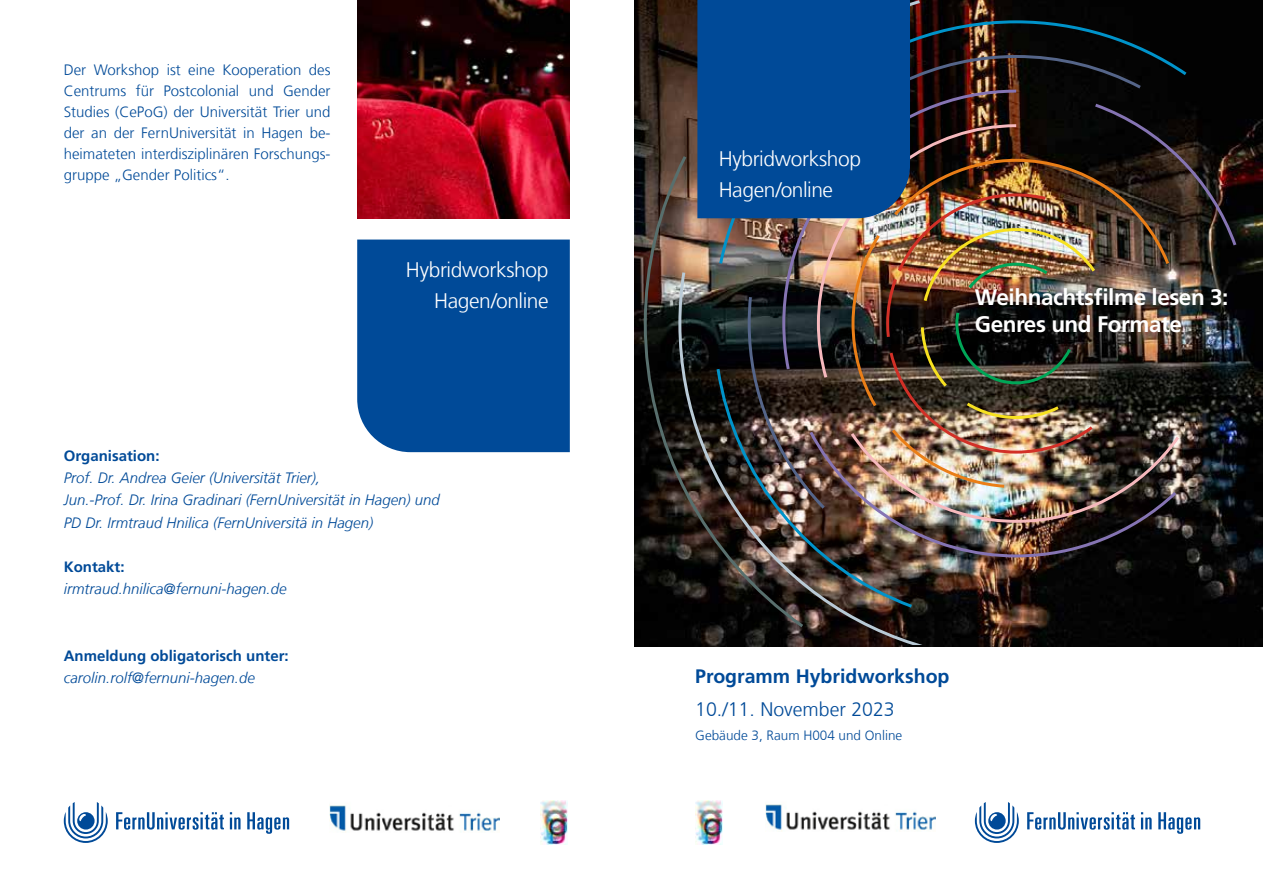
<style>
.page{position:relative;width:1263px;height:893px;background:#fff}
.page>*{position:absolute;margin:0;border:0;box-sizing:border-box;transform-origin:0 0}
.t1{font:700 22.5px/27px "Frutiger LT Com";letter-spacing:-.02em;color:#fff}
.t2{font:300 21px/31.5px "Frutiger LT Com";letter-spacing:-.02em;color:#fff;text-align:right}
.t3{font:700 19.5px "Frutiger LT Com";color:#004a98}
.t4{font:300 19.5px "Frutiger LT Com";color:#004a98}
.t5{font:italic 300 15px/22.2px "Frutiger LT Com";color:#004a98}
.t6{font:300 15px/21px "Frutiger LT Com";color:#004a98;text-align:justify}
.t7{font:700 15px "Frutiger LT Com";color:#004a98}
.t8{font:300 13.5px "Frutiger LT Com";color:#004a98}
</style>
<div class="page">
<img style="left:634px;top:0;width:629px;height:646px">
<svg style="left:642px;top:153px;width:64px;height:477px;background:#372d26"></svg>
<img style="left:677px;top:269px;width:302px;height:375px">
<img style="left:715px;top:512px;width:200px;height:98px">
<img style="left:807px;top:101px;width:432px;height:458px">
<img style="left:815px;top:209px;width:367px;height:315px">
<img style="left:706px;top:0;width:466px;height:512px">
<svg style="left:116px;top:812px;width:173px;height:22px"></svg>
<svg style="left:64px;top:802px;width:44px;height:41px"></svg>
<img style="left:357px;top:0;width:213px;height:218px">
<div style="left:357px;top:240px;width:213px;height:212px;background:#004a98"></div>
<svg style="left:1027px;top:812px;width:173px;height:22px"></svg>
<svg style="left:975px;top:802px;width:44px;height:41px"></svg>
<div style="left:697px;top:0;width:213px;height:218px;background:#004a98"></div>
<img style="left:695px;top:800px;width:28px;height:45px">
<img style="left:540px;top:800px;width:28px;height:45px">
<img style="left:329px;top:805px;width:170px;height:28px">
<img style="left:765px;top:804px;width:170px;height:28px">
<p class="t6" style="left:64px;top:59px;width:268px">Der Workshop ist eine Kooperation des Centrums für Postcolonial und Gender Studies (CePoG) der Universität Trier und der an der FernUniversität in Hagen be&shy;heimateten interdisziplinären Forschungs&shy;gruppe „Gender Politics“.</p>
<h2 class="t2" style="left:406px;top:254px;width:144px">Hybridworkshop<br>Hagen/online</h2>
<p class="t7" style="left:64px;top:447px;width:97px">Organisation:</p>
<p class="t5" style="left:64px;top:467px;width:378px">Prof. Dr. Andrea Geier (Universität Trier),<br>Jun.-Prof. Dr. Irina Gradinari (FernUniversität in Hagen) und<br>PD Dr. Irmtraud Hnilica (FernUniversitä in Hagen)</p>
<p class="t7" style="left:64px;top:558px;width:62px">Kontakt:</p>
<p class="t5" style="left:64px;top:578px;width:224px">irmtraud.hnilica@fernuni-hagen.de</p>
<p class="t7" style="left:64px;top:647px;width:227px">Anmeldung obligatorisch unter:</p>
<p class="t5" style="left:64px;top:667px;width:193px">carolin.rolf@fernuni-hagen.de</p>
<h2 class="t2" style="left:719px;top:143px;width:144px;text-align:left">Hybridworkshop<br>Hagen/online</h2>
<h1 class="t1" style="left:975px;top:284px;width:255px">Weihnachtsfilme lesen 3:<br>Genres und Formate</h1>
<h3 class="t3" style="left:695px;top:665px;width:256px">Programm Hybridworkshop</h3>
<h3 class="t4" style="left:695px;top:698px;width:201px">10./11. November 2023</h3>
<p class="t8" style="left:695px;top:727px;width:209px">Gebäude 3, Raum H004 und Online</p>
</div>
